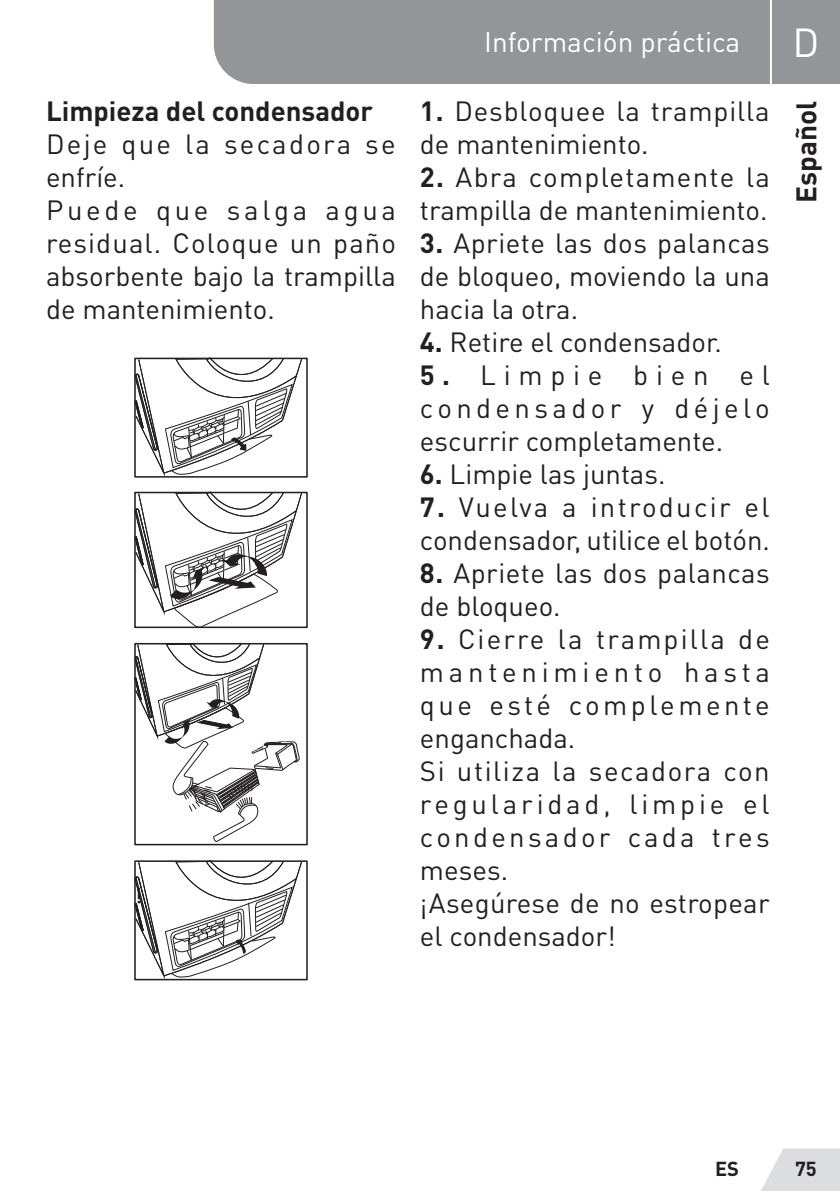
<style>
.page{position:relative;width:840px;height:1191px;background:#fff}
.page>*{position:absolute;margin:0;border:0;box-sizing:border-box;transform-origin:0 0}
.t1{font:40px "DIN Pro";color:#fff}
.t2{font:28px "DIN Pro";color:#fff}
.t3{font:700 28px "DIN Pro";color:#231f20}
.securité_nettoyage{font:27.6px/33px "DIN Pro";letter-spacing:.01em;color:#231f20;text-align:justify}
.securité_nettoyage-2{font:27.6px/33px "DIN Pro";letter-spacing:.03em;color:#231f20}
.securité_nettoyage-3{font:27.6px/33px "DIN Pro";letter-spacing:.085em;color:#231f20}
.securité_nettoyage-4{font:700 27.6px "DIN Pro";color:#231f20}
.t4{font:700 20px "DIN Pro";color:#231f20}
.s1{font-weight:700}
</style>
<div class="page">
<svg style="left:761px;top:1148px;width:78px;height:43px"></svg>
<div style="left:214px;top:0;width:625px;height:84px;background:#939598"></div>
<hr style="left:769px;top:0;width:2px;height:94px;background:#fff">
<div style="left:134px;top:860px;width:173px;height:120px;border:2px solid #231f20"></div>
<div style="left:134px;top:492px;width:173px;height:136px;border:2px solid #231f20"></div>
<div style="left:134px;top:358px;width:173px;height:119px;border:2px solid #231f20"></div>
<div style="left:134px;top:643px;width:173px;height:202px;border:2px solid #231f20"></div>
<div style="left:134px;top:677px;width:7px;height:23px;border:1px solid #231f20"></div>
<svg style="left:135px;top:358px;width:167px;height:119px"></svg>
<svg style="left:135px;top:492px;width:167px;height:136px"></svg>
<svg style="left:135px;top:643px;width:164px;height:199px"></svg>
<svg style="left:135px;top:860px;width:167px;height:120px"></svg>
<p class="securité_nettoyage-4" style="left:46px;top:88px;width:328px">Limpieza del condensador</p>
<p class="securité_nettoyage-3" style="left:46px;top:126px;width:351px">Deje que la secadora se enfríe.</p>
<p class="securité_nettoyage" style="left:46px;top:192px;width:351px">Puede que salga agua residual. Coloque un paño absorbente bajo la trampilla de mantenimiento.</p>
<p class="t2" style="left:484px;top:23px;width:257px">Información práctica</p>
<p class="securité_nettoyage-2" style="left:420px;top:93px;width:351px"><span class="s1">1.</span> Desbloquee la trampilla de mantenimiento.</p>
<p class="securité_nettoyage" style="left:420px;top:159px;width:351px"><span class="s1">2.</span> Abra completamente la trampilla de mantenimiento.</p>
<p class="securité_nettoyage" style="left:420px;top:225px;width:351px"><span class="s1">3.</span> Apriete las dos palancas de bloqueo, moviendo la una hacia la otra.</p>
<p class="securité_nettoyage" style="left:420px;top:324px;width:303px"><span class="s1">4.</span> Retire el condensador.</p>
<p class="securité_nettoyage" style="left:420px;top:357px;width:351px"><span class="s1">5.</span> Limpie bien el condensador y déjelo escurrir completamente.</p>
<p class="securité_nettoyage" style="left:420px;top:456px;width:247px"><span class="s1">6.</span> Limpie las juntas.</p>
<p class="securité_nettoyage" style="left:420px;top:489px;width:351px"><span class="s1">7.</span> Vuelva a introducir el condensador, utilice el botón.</p>
<p class="securité_nettoyage" style="left:420px;top:555px;width:351px"><span class="s1">8.</span> Apriete las dos palancas de bloqueo.</p>
<p class="securité_nettoyage" style="left:420px;top:621px;width:351px"><span class="s1">9.</span> Cierre la trampilla de mantenimiento hasta que esté complemente enganchada.</p>
<p class="securité_nettoyage" style="left:420px;top:753px;width:351px">Si utiliza la secadora con regularidad, limpie el condensador cada tres meses.</p>
<p class="securité_nettoyage" style="left:420px;top:885px;width:351px">¡Asegúrese de no estropear el condensador!</p>
<h1 class="t1" style="left:792px;top:15px;width:28px">D</h1>
<p class="t3" style="left:782px;top:203px;width:103px;rotate:-90deg">Español</p>
<p class="t4" style="left:714px;top:1152px;width:25px">ES</p>
<p class="t4" style="left:794px;top:1152px;width:23px">75</p>
</div>
